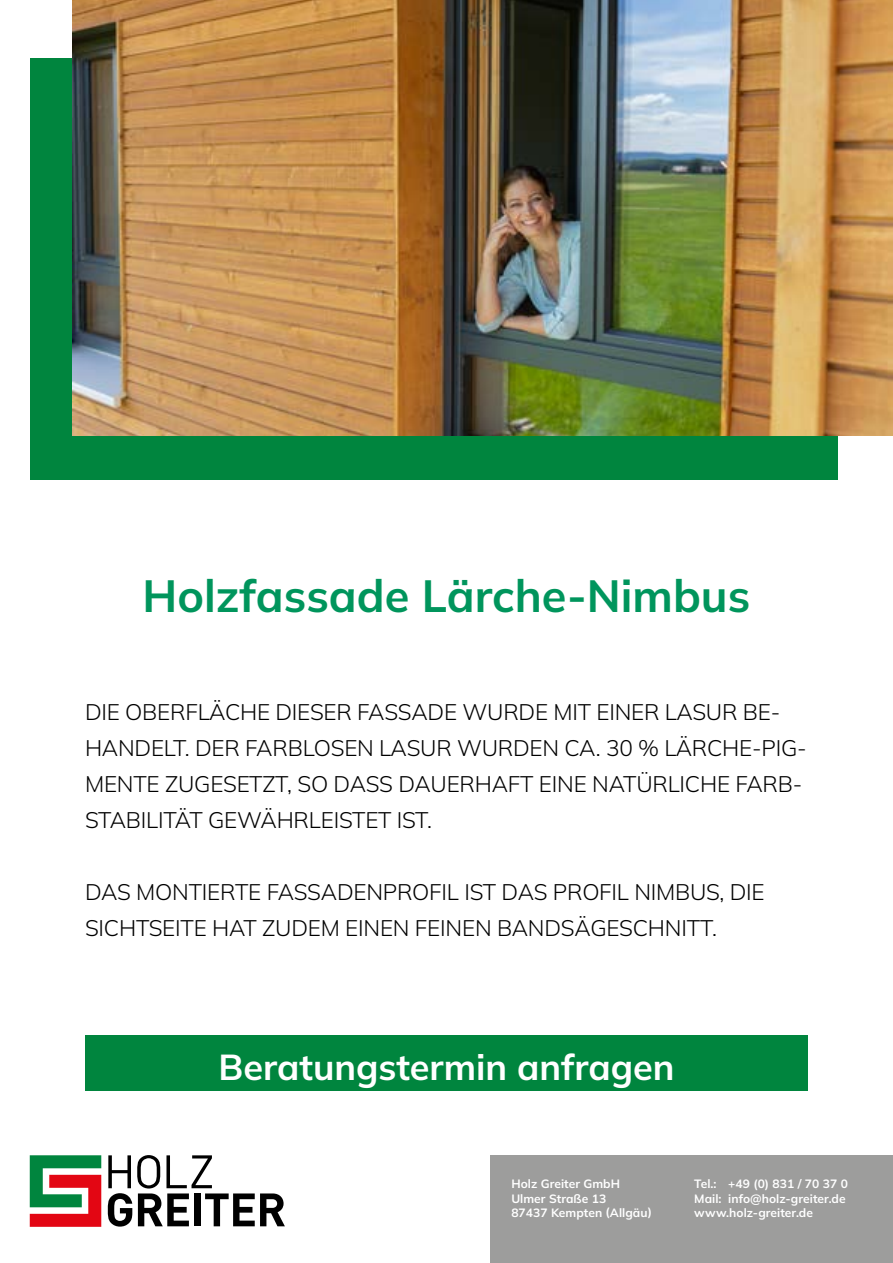
<style>
.page{position:relative;width:893px;height:1263px;background:#fff}
.page>*{position:absolute;margin:0;border:0;box-sizing:border-box;transform-origin:0 0}
.t1{font:700 45px "Mulish";color:#00955c}
.t2{font:700 36px "Mulish";color:#fff}
.t3{font:300 22.5px/36px "Mulish";letter-spacing:-.01em;color:#000}
.t4{font:700 12px "Mulish";letter-spacing:.005em;color:#fff}
</style>
<div class="page">
<div style="left:30px;top:58px;width:808px;height:421px;background:#00853e"></div>
<img style="left:72px;top:0;width:821px;height:435px">
<div style="left:490px;top:1155px;width:403px;height:108px;background:#9d9d9c"></div>
<svg style="left:30px;top:1155px;width:71px;height:72px"></svg>
<svg style="left:108px;top:1155px;width:177px;height:71px"></svg>
<div style="left:85px;top:1035px;width:723px;height:55px;background:#00853e"></div>
<p class="t1" style="left:143px;top:565px;width:609px">Holzfassade Lärche-Nimbus</p>
<p class="t3" style="left:85px;top:693px;width:723px">DIE OBERFLÄCHE DIESER FASSADE WURDE MIT EINER LASUR BE-HANDELT. DER FARBLOSEN LASUR WURDEN CA. 30 % LÄRCHE-PIG-MENTE ZUGESETZT, SO DASS DAUERHAFT EINE NATÜRLICHE FARB-STABILITÄT GEWÄHRLEISTET IST.</p>
<p class="t3" style="left:85px;top:873px;width:681px">DAS MONTIERTE FASSADENPROFIL IST DAS PROFIL NIMBUS, DIE<br>SICHTSEITE HAT ZUDEM EINEN FEINEN BANDSÄGESCHNITT.</p>
<p class="t2" style="left:218px;top:1043px;width:457px">Beratungstermin anfragen</p>
<p class="t4" style="left:511px;top:1176px;width:110px">Holz Greiter GmbH</p>
<p class="t4" style="left:511px;top:1190px;width:96px">Ulmer Straße 13</p>
<p class="t4" style="left:511px;top:1205px;width:142px">87437 Kempten (Allgäu)</p>
<p class="t4" style="left:694px;top:1176px;width:155px">Tel.: +49 (0) 831 / 70 37 0</p>
<p class="t4" style="left:694px;top:1190px;width:153px">Mail: info@holz-greiter.de</p>
<p class="t4" style="left:694px;top:1205px;width:120px">www.holz-greiter.de</p>
</div>
